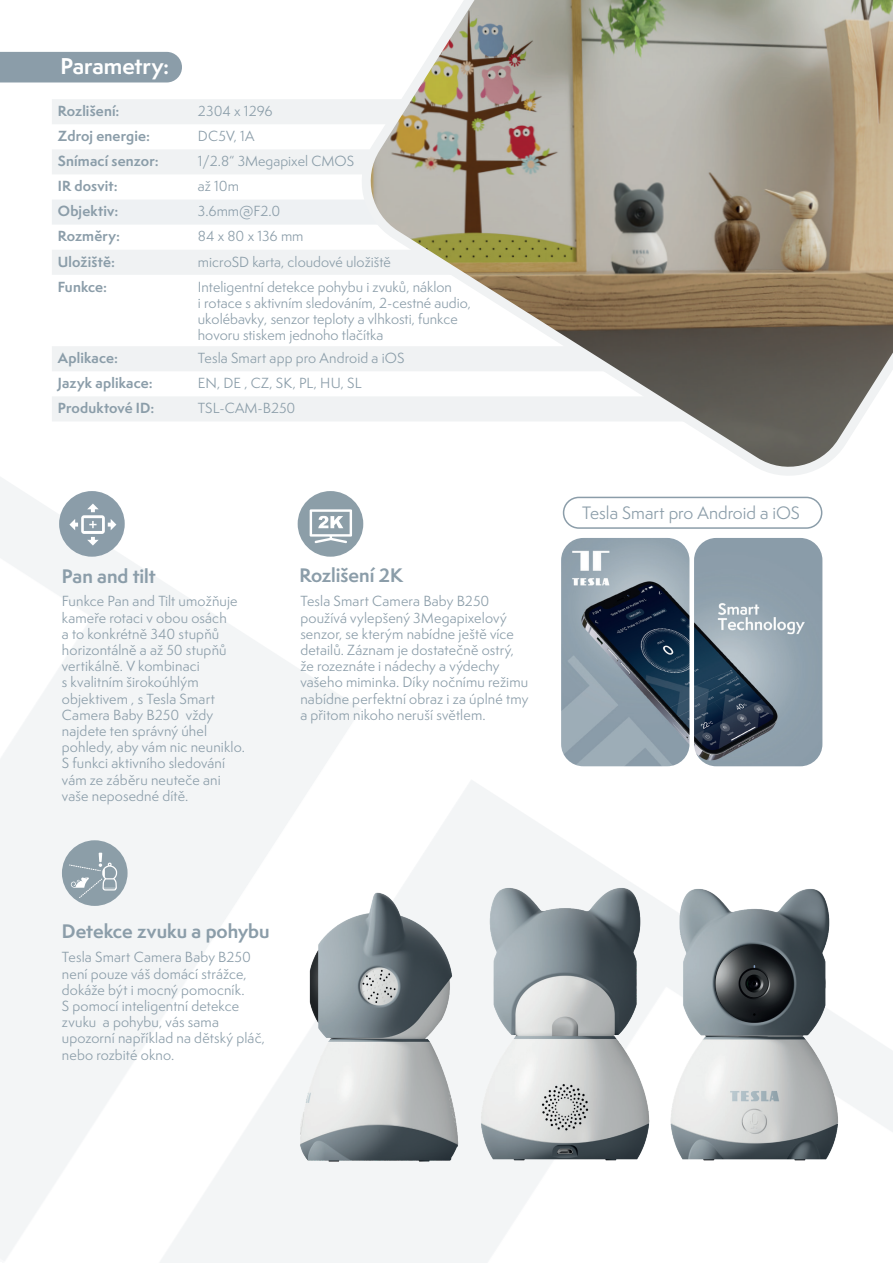
<style>
.page{position:relative;width:893px;height:1263px;background:#fff}
.page>*{position:absolute;margin:0;border:0;box-sizing:border-box;transform-origin:0 0}
.t1{font:700 21px "Semplicita Pro";color:#fff}
.t2{font:700 18px "Semplicita Pro";color:#8b9da9}
.t3{font:16.5px "Semplicita Pro";color:#8b9da9}
.t4{font:13.5px/16.2px "Semplicita Pro";letter-spacing:.01em;color:#8b9da9}
.t5{font:700 13.5px "Semplicita Pro";letter-spacing:.01em;color:#8b9da9}
</style>
<div class="page">
<svg style="left:52px;top:99px;width:305px;height:322px"></svg>
<div style="left:52px;top:200px;width:305px;height:25px;background:#eef1f3"></div>
<div style="left:0;top:52px;width:182px;height:30px;background:#8b9da9"></div>
<svg style="left:357px;top:0;width:536px;height:476px"></svg>
<div style="left:563px;top:497px;width:259px;height:32px;border:2px solid #8b9da9;border-radius:15px"></div>
<img style="left:561px;top:538px;width:128px;height:228px">
<img style="left:694px;top:538px;width:128px;height:228px">
<div style="left:59px;top:491px;width:66px;height:66px;background:#8b9da9;border-radius:50%"></div>
<svg style="left:69px;top:503px;width:47px;height:42px"></svg>
<img style="left:411px;top:868px;width:199px;height:312px">
<img style="left:598px;top:869px;width:295px;height:311px">
<img style="left:224px;top:873px;width:309px;height:308px">
<div style="left:298px;top:491px;width:65px;height:66px;background:#8c9ea8;border-radius:50%"></div>
<svg style="left:310px;top:509px;width:42px;height:34px"></svg>
<div style="left:62px;top:840px;width:66px;height:66px;background:#8c9ea8;border-radius:50%"></div>
<svg style="left:69px;top:853px;width:48px;height:45px"></svg>
<h1 class="t1" style="left:60px;top:50px;width:110px">Parametry:</h1>
<p class="t5" style="left:58px;top:101px;width:63px">Rozlišení:</p>
<p class="t4" style="left:198px;top:103px;width:76px">2304 x 1296</p>
<p class="t5" style="left:58px;top:126px;width:94px">Zdroj energie:</p>
<p class="t4" style="left:198px;top:128px;width:58px">DC5V, 1A</p>
<p class="t5" style="left:58px;top:151px;width:102px">Snímací senzor:</p>
<p class="t4" style="left:198px;top:153px;width:158px">1/2.8“ 3Megapixel CMOS</p>
<p class="t5" style="left:58px;top:176px;width:61px">IR dosvit:</p>
<p class="t4" style="left:198px;top:178px;width:43px">až 10m</p>
<p class="t5" style="left:58px;top:201px;width:62px">Objektiv:</p>
<p class="t4" style="left:198px;top:203px;width:84px">3.6mm@F2.0</p>
<p class="t5" style="left:58px;top:226px;width:64px">Rozměry:</p>
<p class="t4" style="left:198px;top:228px;width:107px">84 x 80 x 136 mm</p>
<p class="t5" style="left:58px;top:251px;width:59px">Uložiště:</p>
<p class="t4" style="left:198px;top:253px;width:195px">microSD karta, cloudové uložiště</p>
<p class="t5" style="left:58px;top:276px;width:51px">Funkce:</p>
<p class="t4" style="left:198px;top:278px;width:275px">Inteligentní detekce pohybu i zvuků, náklon<br>i rotace s aktivním sledováním, 2-cestné audio, ukolébavky, senzor teploty a vlhkosti, funkce hovoru stiskem jednoho tlačítka</p>
<p class="t5" style="left:58px;top:348px;width:62px">Aplikace:</p>
<p class="t4" style="left:198px;top:350px;width:208px">Tesla Smart app pro Android a iOS</p>
<p class="t5" style="left:58px;top:373px;width:96px">Jazyk aplikace:</p>
<p class="t4" style="left:198px;top:375px;width:165px">EN, DE , CZ, SK, PL, HU, SL</p>
<p class="t5" style="left:58px;top:398px;width:98px">Produktové ID:</p>
<p class="t4" style="left:198px;top:400px;width:99px">TSL-CAM-B250</p>
<h2 class="t2" style="left:62px;top:563px;width:95px">Pan and tilt</h2>
<p class="t4" style="left:62px;top:593px;width:185px">Funkce Pan and Tilt umožňuje kameře rotaci v obou osách<br>a to konkrétně 340 stupňů horizontálně a až 50 stupňů vertikálně. V kombinaci<br>s kvalitním širokoúhlým objektivem , s Tesla Smart<br>Camera Baby B250 vždy najdete ten správný úhel pohledy, aby vám nic neuniklo.<br>S funkci aktivního sledování vám ze záběru neuteče ani vaše neposedné dítě.</p>
<h2 class="t2" style="left:299px;top:562px;width:105px">Rozlišení 2K</h2>
<p class="t4" style="left:300px;top:593px;width:230px">Tesla Smart Camera Baby B250 používá vylepšený 3Megapixelový senzor, se kterým nabídne ještě více detailů. Záznam je dostatečně ostrý, že rozeznáte i nádechy a výdechy vašeho miminka. Díky nočnímu režimu nabídne perfektní obraz i za úplné tmy a přitom nikoho neruší světlem.</p>
<h2 class="t2" style="left:62px;top:918px;width:209px">Detekce zvuku a pohybu</h2>
<p class="t4" style="left:62px;top:949px;width:205px">Tesla Smart Camera Baby B250 není pouze váš domácí strážce, dokáže být i mocný pomocník.<br>S pomocí inteligentní detekce zvuku a pohybu, vás sama upozorní například na dětský pláč, nebo rozbité okno.</p>
<p class="t3" style="left:582px;top:501px;width:219px">Tesla Smart pro Android a iOS</p>
</div>
